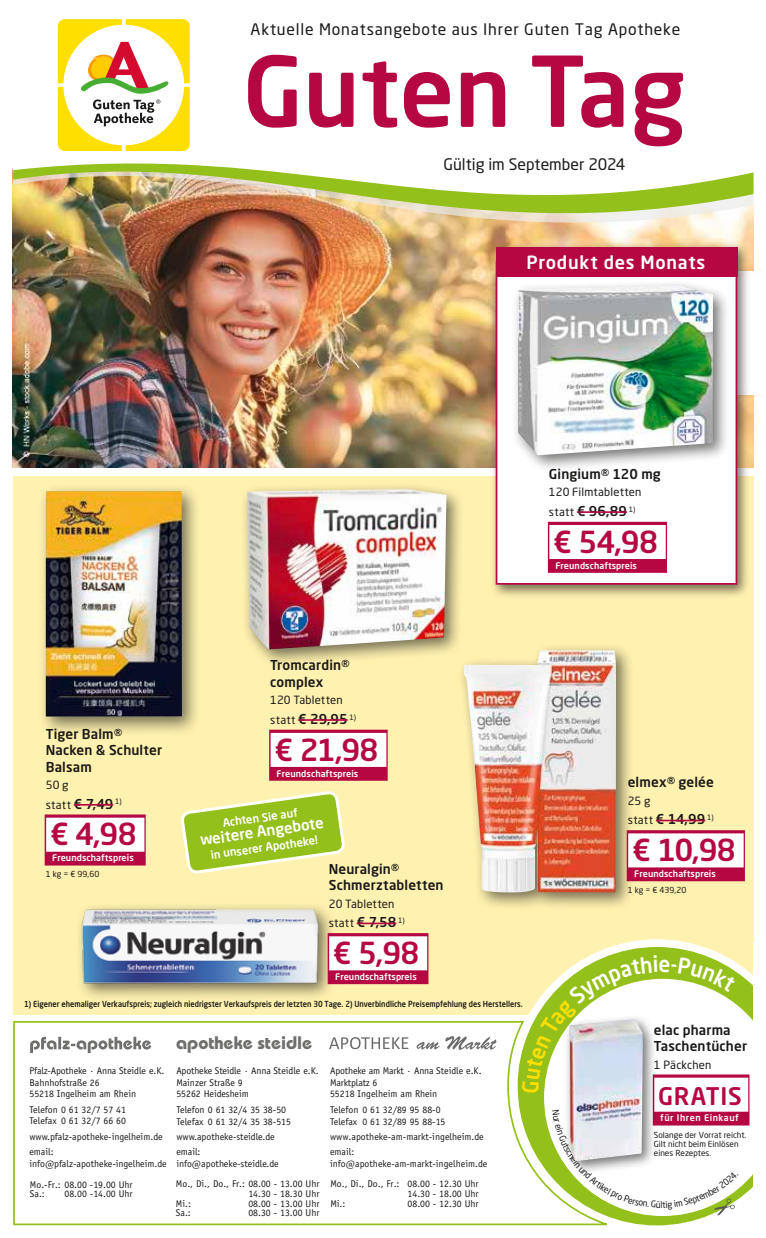
<style>
.page{position:relative;width:766px;height:1238px;background:#fff}
.page>*{position:absolute;margin:0;border:0;box-sizing:border-box;transform-origin:0 0}
.t1{font:500 96px "Neo Sans Pro";color:#b50843}
._04_Angebotspreis{font:500 30px "Neo Sans Pro";letter-spacing:-.025em;color:#b50843}
._04_Angebotspreis-2{font:500 24px "Neo Sans Pro";letter-spacing:.02em;color:#b50843}
.t2{font:700 18.15px "Bauhaus";color:#6f6f6e}
._01_Artikel{font:500 18px "Neo Sans Pro";letter-spacing:.04em;color:#fff}
.t3{font:15.75px "Neo Sans Pro";letter-spacing:.05em;color:#1a1918}
.t4{font:15.75px "Neo Sans Pro";color:#1a1918}
.t5{font:500 15px "Neo Sans Pro";color:#fff}
._01_Artikel-2{font:500 13.5px/16.5px "Neo Sans Pro";letter-spacing:.01em;color:#1a1918}
._03_statt_Preis{font:500 13.5px "Neo Sans Pro";letter-spacing:.005em;color:#1a1918}
._02_Text{font:11.25px "Neo Sans Pro";letter-spacing:.015em;color:#1a1918}
.t6{font:500 11.25px "Neo Sans Pro";color:#fff}
._03_statt_Preis-2{font:11.25px "Neo Sans Pro";letter-spacing:.025em;color:#1a1918}
.t7{font:9.75px/11.7px "Officina Sans";color:#1a1918}
._07_T_Wirberaten{font:500 9px "Neo Sans Pro";letter-spacing:.01em;color:#fff}
._07_T_Wirberaten-2{font:500 9px "Neo Sans Pro";letter-spacing:.06em;color:#fff}
.t8{font:500 8.25px "Neo Sans Pro";color:#1d1d1b;scale:.9 1}
._02_Text-2{font:8.25px/9px "Neo Sans Pro";color:#1a1918}
._05_Grundpreis{font:8.25px "Neo Sans Pro";color:#1a1918}
.s1{font-weight:400;font-size:11.25px}
.s2{font-weight:500;font-size:13.5px}
</style>
<div class="page">
<img style="left:13px;top:257px;width:740px;height:211px">
<div style="left:13px;top:476px;width:740px;height:538px;background:#fff1af"></div>
<img style="left:13px;top:138px;width:740px;height:119px">
<svg style="left:58px;top:19px;width:132px;height:132px"></svg>
<div style="left:577px;top:271px;width:188px;height:123px;background:#fff"></div>
<svg style="left:510px;top:939px;width:244px;height:287px"></svg>
<svg style="left:736px;top:978px;width:17px;height:237px"></svg>
<div style="left:753px;top:942px;width:12px;height:295px;background:#fff"></div>
<svg style="left:13px;top:1019px;width:604px;height:206px"></svg>
<div style="left:490px;top:242px;width:260px;height:356px;background:#1a1918;opacity:.6"></div>
<div style="left:495px;top:261px;width:242px;height:323px;background:#fff;border:2px solid #b50843"></div>
<div style="left:495px;top:247px;width:242px;height:29px;background:#b50843"></div>
<div style="left:511px;top:279px;width:219px;height:193px;background:#1a1918;opacity:.6"></div>
<img style="left:518px;top:286px;width:194px;height:169px">
<div style="left:547px;top:522px;width:119px;height:51px;background:#b50843"></div>
<div style="left:549px;top:525px;width:116px;height:34px;background:#fff"></div>
<hr style="left:577px;top:511px;width:49px;height:2px;background:#b50843">
<div style="left:456px;top:643px;width:178px;height:267px;background:#1a1918;opacity:.6"></div>
<img style="left:464px;top:650px;width:151px;height:242px">
<div style="left:626px;top:830px;width:118px;height:51px;background:#b50843"></div>
<div style="left:628px;top:833px;width:115px;height:34px;background:#fff"></div>
<hr style="left:655px;top:819px;width:50px;height:2px;background:#b50843">
<div style="left:38px;top:483px;width:163px;height:253px;background:#1a1918;opacity:.6"></div>
<img style="left:46px;top:491px;width:136px;height:225px">
<div style="left:45px;top:814px;width:101px;height:51px;background:#b50843"></div>
<div style="left:46px;top:817px;width:98px;height:34px;background:#fff"></div>
<hr style="left:74px;top:804px;width:39px;height:1px;background:#b50843">
<div style="left:240px;top:482px;width:224px;height:185px;background:#1a1918;opacity:.6"></div>
<img style="left:247px;top:489px;width:199px;height:160px">
<div style="left:269px;top:729px;width:118px;height:51px;background:#b50843"></div>
<div style="left:270px;top:732px;width:116px;height:35px;background:#fff"></div>
<hr style="left:298px;top:719px;width:49px;height:1px;background:#b50843">
<div style="left:76px;top:901px;width:266px;height:100px;background:#1a1918;opacity:.6"></div>
<img style="left:76px;top:904px;width:252px;height:86px">
<div style="left:327px;top:933px;width:101px;height:51px;background:#b50843"></div>
<div style="left:329px;top:936px;width:98px;height:34px;background:#fff"></div>
<hr style="left:357px;top:922px;width:39px;height:2px;background:#b50843">
<div style="left:652px;top:1074px;width:97px;height:51px;background:#b50843"></div>
<div style="left:654px;top:1077px;width:94px;height:34px;background:#fff"></div>
<div style="left:563px;top:1013px;width:94px;height:162px;background:#1a1918;opacity:.6"></div>
<img style="left:569px;top:1092px;width:73px;height:17px">
<svg style="left:181px;top:757px;width:163px;height:150px"></svg>
<svg style="left:521px;top:955px;width:215px;height:137px"></svg>
<svg style="left:552px;top:1109px;width:186px;height:106px"></svg>
<p class="t3" style="left:250px;top:20px;width:431px">Aktuelle Monatsangebote aus Ihrer Guten Tag Apotheke</p>
<p class="t1" style="left:243px;top:31px;width:444px">Guten Tag</p>
<p class="t4" style="left:443px;top:154px;width:183px">Gültig im September 2024</p>
<p class="_01_Artikel" style="left:526px;top:251px;width:180px">Produkt des Monats</p>
<p class="_01_Artikel-2" style="left:548px;top:465px;width:113px">Gingium® 120 mg</p>
<p class="_02_Text" style="left:548px;top:485px;width:94px">120 Filmtabletten</p>
<p class="_03_statt_Preis" style="left:548px;top:502px;width:88px"><span class="s1">statt</span> € 96,89 <sup>1)</sup></p>
<p class="_04_Angebotspreis" style="left:553px;top:522px;width:106px">€ 54,98</p>
<p class="_07_T_Wirberaten" style="left:555px;top:559px;width:83px">Freundschaftspreis</p>
<p class="_01_Artikel-2" style="left:46px;top:725px;width:118px">Tiger Balm®<br>Nacken &amp; Schulter<br>Balsam</p>
<p class="_02_Text" style="left:46px;top:778px;width:24px">50 g</p>
<p class="_03_statt_Preis-2" style="left:46px;top:797px;width:77px">statt <span class="s2">€ 7,49</span> <sup>1)</sup></p>
<p class="_04_Angebotspreis" style="left:50px;top:815px;width:88px">€ 4,98</p>
<p class="_07_T_Wirberaten" style="left:52px;top:852px;width:83px">Freundschaftspreis</p>
<p class="_05_Grundpreis" style="left:46px;top:869px;width:55px">1 kg = € 99,60</p>
<p class="_01_Artikel-2" style="left:270px;top:656px;width:81px">Tromcardin® complex</p>
<p class="_02_Text" style="left:270px;top:693px;width:74px">120 Tabletten</p>
<p class="_03_statt_Preis" style="left:270px;top:710px;width:87px"><span class="s1">statt</span> € 29,95 <sup>1)</sup></p>
<p class="_04_Angebotspreis" style="left:274px;top:730px;width:106px">€ 21,98</p>
<p class="_07_T_Wirberaten" style="left:276px;top:767px;width:83px">Freundschaftspreis</p>
<p class="t6" style="left:222px;top:816px;width:77px;rotate:-8deg">Achten Sie auf</p>
<p class="t5" style="left:199px;top:830px;width:126px;rotate:-8deg">weitere Angebote</p>
<p class="t6" style="left:210px;top:848px;width:109px;rotate:-8deg">in unserer Apotheke!</p>
<p class="_01_Artikel-2" style="left:328px;top:860px;width:116px">Neuralgin®<br>Schmerztabletten</p>
<p class="_02_Text" style="left:328px;top:896px;width:67px">20 Tabletten</p>
<p class="_03_statt_Preis-2" style="left:328px;top:916px;width:78px">statt <span class="s2">€ 7,58</span> <sup>1)</sup></p>
<p class="_04_Angebotspreis" style="left:333px;top:933px;width:88px">€ 5,98</p>
<p class="_07_T_Wirberaten" style="left:335px;top:971px;width:83px">Freundschaftspreis</p>
<p class="t8" style="left:24px;top:998px;width:555px">1) Eigener ehemaliger Verkaufspreis; zugleich niedrigster Verkaufspreis der letzten 30 Tage. 2) Unverbindliche Preisempfehlung des Herstellers.</p>
<p class="t7" style="left:29px;top:1064px;width:136px">Pfalz-Apotheke · Anna Steidle e.K.<br>Bahnhofstraße 26<br>55218 Ingelheim am Rhein</p>
<p class="t7" style="left:29px;top:1103px;width:98px">Telefon 0 61 32/7 57 41<br>Telefax 0 61 32/7 66 60</p>
<p class="t7" style="left:29px;top:1128px;width:135px;line-height:15.5px">www.pfalz-apotheke-ingelheim.de email:</p>
<p class="t7" style="left:29px;top:1157px;width:139px">info@pfalz-apotheke-ingelheim.de</p>
<p class="t7" style="left:30px;top:1179px;width:104px;line-height:9.6px">Mo.-Fr.: 08.00 -19.00 Uhr<br>Sa.:</p>
<p class="t7" style="left:64px;top:1187px;width:70px">08.00 -14.00 Uhr</p>
<p class="t2" style="left:176px;top:1031px;width:138px">apotheke steidle</p>
<p class="t7" style="left:176px;top:1064px;width:144px">Apotheke Steidle · Anna Steidle e.K.<br>Mainzer Straße 9<br>55262 Heidesheim</p>
<p class="t7" style="left:176px;top:1103px;width:116px">Telefon 0 61 32/4 35 38-50<br>Telefax 0 61 32/4 35 38-515</p>
<p class="t7" style="left:176px;top:1128px;width:100px;line-height:15.5px">www.apotheke-steidle.de email:</p>
<p class="t7" style="left:176px;top:1157px;width:104px">info@apotheke-steidle.de</p>
<p class="t7" style="left:176px;top:1178px;width:145px">Mo., Di., Do., Fr.: 08.00 - 13.00 Uhr</p>
<p class="t7" style="left:248px;top:1187px;width:73px">14.30 - 18.30 Uhr</p>
<p class="t7" style="left:176px;top:1197px;width:17px">Mi.:</p>
<p class="t7" style="left:248px;top:1197px;width:73px">08.00 - 13.00 Uhr</p>
<p class="t7" style="left:176px;top:1206px;width:16px">Sa.:</p>
<p class="t7" style="left:248px;top:1206px;width:73px">08.30 - 13.00 Uhr</p>
<p class="t7" style="left:330px;top:1064px;width:153px">Apotheke am Markt · Anna Steidle e.K.<br>Marktplatz 6<br>55218 Ingelheim am Rhein</p>
<p class="t7" style="left:330px;top:1103px;width:117px">Telefon 0 61 32/89 95 88-0<br>Telefax 0 61 32/89 95 88-15</p>
<p class="t7" style="left:330px;top:1128px;width:155px;line-height:15.5px">www.apotheke-am-markt-ingelheim.de email:</p>
<p class="t7" style="left:330px;top:1157px;width:159px">info@apotheke-am-markt-ingelheim.de</p>
<p class="t7" style="left:330px;top:1178px;width:150px">Mo., Di., Do., Fr.: 08.00 - 12.30 Uhr</p>
<p class="t7" style="left:407px;top:1187px;width:73px">14.30 - 18.00 Uhr</p>
<p class="t7" style="left:330px;top:1197px;width:17px">Mi.:</p>
<p class="t7" style="left:407px;top:1197px;width:73px">08.00 - 12.30 Uhr</p>
<p class="_01_Artikel-2" style="left:627px;top:773px;width:88px">elmex® gelée</p>
<p class="_02_Text" style="left:627px;top:793px;width:24px">25 g</p>
<p class="_03_statt_Preis" style="left:627px;top:810px;width:87px"><span class="s1">statt</span> € 14,99 <sup>1)</sup></p>
<p class="_04_Angebotspreis" style="left:632px;top:831px;width:105px">€ 10,98</p>
<p class="_07_T_Wirberaten" style="left:634px;top:868px;width:83px">Freundschaftspreis</p>
<p class="_05_Grundpreis" style="left:627px;top:885px;width:60px">1 kg = € 439,20</p>
<p class="_01_Artikel-2" style="left:653px;top:1020px;width:78px">elac pharma</p>
<p class="_01_Artikel-2" style="left:653px;top:1037px;width:95px">Taschentücher</p>
<p class="_02_Text" style="left:653px;top:1057px;width:59px">1 Päckchen</p>
<p class="_04_Angebotspreis-2" style="left:658px;top:1081px;width:85px">GRATIS</p>
<p class="_07_T_Wirberaten-2" style="left:660px;top:1112px;width:80px">für Ihren Einkauf</p>
<p class="_02_Text-2" style="left:653px;top:1130px;width:94px">Solange der Vorrat reicht.<br>Gilt nicht beim Einlösen eines Rezeptes.</p>
</div>
